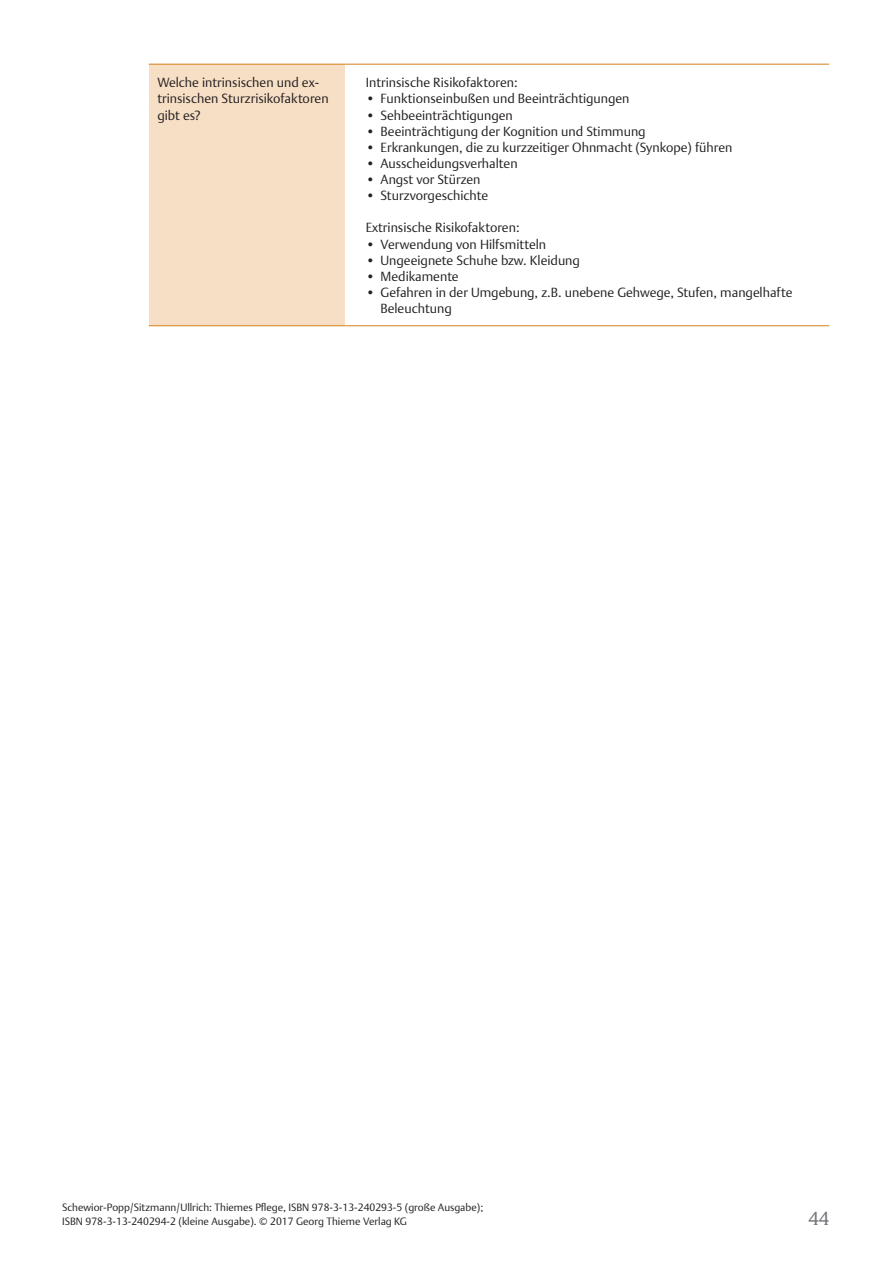
<style>
.page{position:relative;width:893px;height:1263px;background:#fff}
.page>*{position:absolute;margin:0;border:0;box-sizing:border-box;transform-origin:0 0}
.t1{font:18px "Thieme Gulliver 2011";color:#76787b}
.Tab_Körper{font:300 13.2px/16.2px "Thieme Argo 2011";color:#231f20}
.t2{font:300 10.5px/13.5px "Thieme Argo 2011";color:#231f20}
</style>
<div class="page">
<div style="left:149px;top:64px;width:195px;height:262px;background:#f6dfc5"></div>
<hr style="left:149px;top:64px;width:195px;height:1px;background:#d58018">
<hr style="left:344px;top:64px;width:485px;height:1px;background:#d58018">
<hr style="left:149px;top:325px;width:195px;height:1px;background:#d58018">
<hr style="left:344px;top:325px;width:485px;height:1px;background:#d58018">
<p class="Tab_Körper" style="left:157px;top:74px;width:173px">Welche intrinsischen und ex&shy;trinsischen Sturzrisikofaktoren gibt es?</p>
<p class="Tab_Körper" style="left:366px;top:74px;width:154px">Intrinsische Risikofaktoren:</p>
<p class="Tab_Körper" style="left:366px;top:90px;width:265px">• Funktionseinbußen und Beeinträchtigungen</p>
<p class="Tab_Körper" style="left:366px;top:106px;width:149px">• Sehbeeinträchtigungen</p>
<p class="Tab_Körper" style="left:366px;top:123px;width:282px">• Beeinträchtigung der Kognition und Stimmung</p>
<p class="Tab_Körper" style="left:366px;top:139px;width:368px">• Erkrankungen, die zu kurzzeitiger Ohnmacht (Synkope) führen</p>
<p class="Tab_Körper" style="left:366px;top:155px;width:153px">• Ausscheidungsverhalten</p>
<p class="Tab_Körper" style="left:366px;top:171px;width:116px">• Angst vor Stürzen</p>
<p class="Tab_Körper" style="left:366px;top:187px;width:124px">• Sturzvorgeschichte</p>
<p class="Tab_Körper" style="left:366px;top:219px;width:155px">Extrinsische Risikofaktoren:</p>
<p class="Tab_Körper" style="left:366px;top:235px;width:182px">• Verwendung von Hilfsmitteln</p>
<p class="Tab_Körper" style="left:366px;top:252px;width:216px">• Ungeeignete Schuhe bzw. Kleidung</p>
<p class="Tab_Körper" style="left:366px;top:268px;width:95px">• Medikamente</p>
<p class="Tab_Körper" style="left:381px;top:284px;width:413px;text-indent:-15px">• Gefahren in der Umgebung, z.B. unebene Gehwege, Stufen, mangelhafte<br>Beleuchtung</p>
<p class="t2" style="left:62px;top:1200px;width:423px">Schewior-Popp/Sitzmann/Ullrich: Thiemes Pflege, ISBN 978-3-13-240293-5 (große Ausgabe);<br>ISBN 978-3-13-240294-2 (kleine Ausgabe). © 2017 Georg Thieme Verlag KG</p>
<p class="t1" style="left:808px;top:1205px;width:22px">44</p>
</div>
